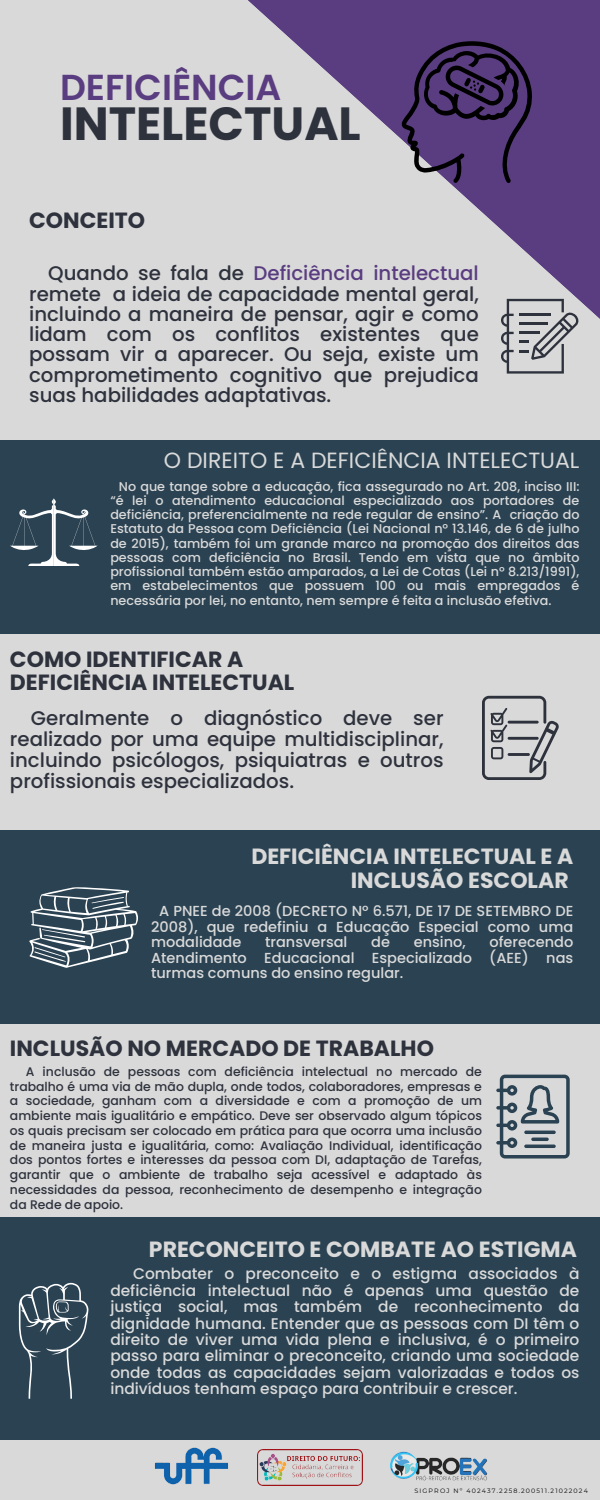
<style>
.page{position:relative;width:600px;height:1500px;background:#d9d9d9}
.page>*{position:absolute;margin:0;border:0;box-sizing:border-box;transform-origin:0 0}
.t1{font:700 46.5px "Poppins";color:#2e323d}
.t2{font:600 36.1px "Poppins";color:#5a3d80}
.t3{font:700 22px/23.2px "Poppins";color:#2e323d}
.t4{font:700 22px/23.2px "Poppins";color:#d9d9d9;text-align:right}
.t5{font:22px "Poppins";color:#d9d9d9}
.t6{font:500 19.7px/20.2px "Poppins";color:#2e323d;text-align:justify}
.t7{font:500 15.4px/16.4px "Poppins";color:#d9d9d9;text-align:justify}
.t8{font:500 14.5px/15.5px "Poppins";color:#d9d9d9;text-align:justify}
.t9{font:500 12.7px/14.2px "Poppins";color:#d9d9d9;text-align:justify}
.t10{font:500 12.4px/14.8px "Poppins";color:#2e323d;text-align:justify}
.t11{font:6.3px "Montserrat";letter-spacing:.18em;color:#000}
.s1{color:#5a3d80}
</style>
<div class="page">
<svg style="left:248px;top:0;width:352px;height:319px"></svg>
<div style="left:0;top:1217px;width:600px;height:223px;background:#2a4252"></div>
<div style="left:0;top:440px;width:600px;height:194px;background:#2a4252"></div>
<div style="left:0;top:831px;width:600px;height:193px;background:#2a4252"></div>
<svg style="left:501px;top:299px;width:78px;height:75px"></svg>
<svg style="left:482px;top:696px;width:77px;height:84px"></svg>
<svg style="left:401px;top:41px;width:132px;height:142px;background:#4d3869"></svg>
<svg style="left:10px;top:498px;width:88px;height:68px"></svg>
<svg style="left:29px;top:887px;width:109px;height:81px"></svg>
<svg style="left:496px;top:1075px;width:74px;height:84px"></svg>
<svg style="left:19px;top:1283px;width:70px;height:115px"></svg>
<img style="left:257px;top:1450px;width:105px;height:36px">
<img style="left:155px;top:1447px;width:73px;height:38px">
<img style="left:390px;top:1451px;width:98px;height:30px">
<h3 class="t2" style="left:60px;top:62px;width:223px">DEFICIÊNCIA</h3>
<h6 class="t1" style="left:60px;top:91px;width:302px">INTELECTUAL</h6>
<h1 class="t3" style="left:29px;top:209px;width:118px">CONCEITO</h1>
<h3 class="t6" style="left:29px;top:263px;width:451px;text-indent:19px">Quando se fala de <span class="s1">Deficiência intelectual </span>remete a ideia de capacidade mental geral, incluindo a maneira de pensar, agir e como lidam com os conflitos existentes que possam vir a aparecer. Ou seja, existe um comprometimento cognitivo que prejudica suas habilidades adaptativas.</h3>
<h5 class="t5" style="left:164px;top:445px;width:417px">O DIREITO E A DEFICIÊNCIA INTELECTUAL</h5>
<p class="t9" style="left:110px;top:479px;width:471px;text-indent:9px">No que tange sobre a educação, fica assegurado no Art. 208, inciso III: “é lei o atendimento educacional especializado aos portadores de deficiência, preferencialmente na rede regular de ensino”. A criação do Estatuto da Pessoa com Deficiência (Lei Nacional nº 13.146, de 6 de julho de 2015), também foi um grande marco na promoção dos direitos das pessoas com deficiência no Brasil. Tendo em vista que no âmbito profissional também estão amparados, a Lei de Cotas (Lei nº 8.213/1991), em estabelecimentos que possuem 100 ou mais empregados é necessária por lei, no entanto, nem sempre é feita a inclusão efetiva.</p>
<h4 class="t3" style="left:10px;top:647px;width:286px">COMO IDENTIFICAR A<br>DEFICIÊNCIA INTELECTUAL</h4>
<p class="t6" style="left:10px;top:707px;width:435px;line-height:21px;text-indent:21px">Geralmente o diagnóstico deve ser realizado por uma equipe multidisciplinar, incluindo psicólogos, psiquiatras e outros profissionais especializados.</p>
<p class="t4" style="left:251px;top:845px;width:323px">DEFICIÊNCIA INTELECTUAL E A<br>INCLUSÃO ESCOLAR</p>
<h3 class="t8" style="left:151px;top:904px;width:424px;text-indent:8px">A PNEE de 2008 (DECRETO Nº 6.571, DE 17 DE SETEMBRO DE 2008), que redefiniu a Educação Especial como uma modalidade</h3>
<h3 class="t8" style="left:151px;top:934px;width:424px;text-indent:338px">oferecendo Atendimento Educacional Especializado (AEE) nas turmas comuns do ensino regular.</h3>
<h3 class="t8" style="left:265px;top:934px;width:84px">transversal</h3>
<h3 class="t8" style="left:371px;top:934px;width:20px">de</h3>
<h3 class="t8" style="left:414px;top:934px;width:53px">ensino,</h3>
<h3 class="t3" style="left:10px;top:1036px;width:425px">INCLUSÃO NO MERCADO DE TRABALHO</h3>
<h5 class="t10" style="left:10px;top:1064px;width:474px;text-indent:16px">A inclusão de pessoas com deficiência intelectual no mercado de trabalho é uma via de mão dupla, onde todos, colaboradores, empresas e a sociedade, ganham com a diversidade e com a promoção de um ambiente mais igualitário e empático. Deve ser observado algum tópicos os quais precisam ser colocado em prática para que ocorra uma inclusão de maneira justa e igualitária, como: Avaliação Individual, identificação dos pontos fortes e interesses da pessoa com DI, adaptação de Tarefas, garantir que o ambiente de trabalho seja acessível e adaptado às necessidades da pessoa, reconhecimento de desempenho e integração da Rede de apoio.</h5>
<p class="t4" style="left:149px;top:1237px;width:429px">PRECONCEITO E COMBATE AO ESTIGMA</p>
<p class="t7" style="left:110px;top:1266px;width:471px;text-indent:23px">Combater o preconceito e o estigma associados à deficiência intelectual não é apenas uma questão de justiça social, mas também de reconhecimento da dignidade humana. Entender que as pessoas com DI têm o direito de viver uma vida plena e inclusiva, é o primeiro passo para eliminar o preconceito, criando uma sociedade onde todas as capacidades sejam valorizadas e todos os indivíduos tenham espaço para contribuir e crescer.</p>
<p class="t11" style="left:414px;top:1487px;width:175px">SIGPROJ Nº 402437.2258.200511.21022024</p>
</div>
